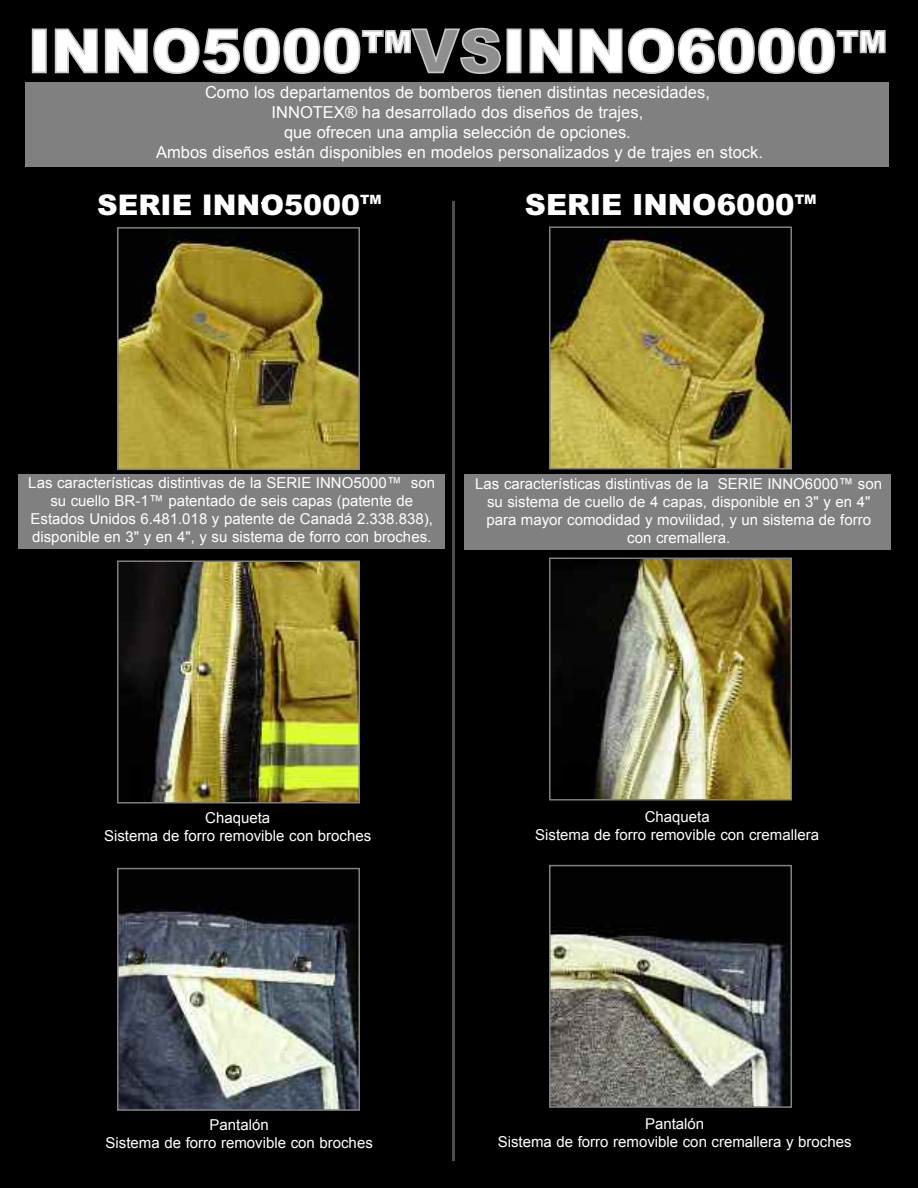
<style>
.page{position:relative;width:918px;height:1188px;background:#000}
.page>*{position:absolute;margin:0;border:0;box-sizing:border-box;transform-origin:0 0}
.t1{font:29.25px "Arial Black+XZHZMP";color:#fff}
.t2{font:28.5px "Arial Black+XMWCOO";color:#fff}
.t3{font:16.5px/19.8px "Arial";color:#fff;text-align:center}
.t4{font:15px/18px "Arial";color:#fff;text-align:center}
</style>
<div class="page">
<div style="left:465px;top:474px;width:426px;height:75px;background:#808080"></div>
<div style="left:19px;top:474px;width:426px;height:75px;background:#808080"></div>
<img style="left:120px;top:233px;width:237px;height:234px">
<div style="left:117px;top:227px;width:243px;height:243px;border:2px solid #808080"></div>
<div style="left:26px;top:82px;width:864px;height:84px;background:#808080"></div>
<hr style="left:452px;top:201px;width:3px;height:960px;background:#4d4d4d">
<img style="left:552px;top:234px;width:237px;height:232px">
<div style="left:549px;top:226px;width:243px;height:243px;border:2px solid #808080"></div>
<img style="left:120px;top:906px;width:237px;height:202px">
<div style="left:117px;top:868px;width:243px;height:243px;border:2px solid #808080"></div>
<img style="left:552px;top:927px;width:237px;height:178px">
<div style="left:549px;top:865px;width:243px;height:243px;border:2px solid #808080"></div>
<img style="left:120px;top:563px;width:237px;height:237px">
<div style="left:117px;top:560px;width:243px;height:243px;border:2px solid #808080"></div>
<img style="left:595px;top:561px;width:194px;height:237px">
<div style="left:549px;top:558px;width:243px;height:243px;border:2px solid #808080"></div>
<div style="left:33px;top:29px;width:13px;height:43px;background:#fff"></div>
<div style="left:32px;top:29px;width:15px;height:44px;border:2px solid #c8c8c8"></div>
<svg style="left:54px;top:28px;width:44px;height:46px"></svg>
<svg style="left:104px;top:28px;width:397px;height:46px"></svg>
<div style="left:507px;top:29px;width:14px;height:43px;background:#fff"></div>
<div style="left:507px;top:29px;width:15px;height:44px;border:2px solid #c8c8c8"></div>
<svg style="left:529px;top:28px;width:44px;height:46px"></svg>
<svg style="left:579px;top:28px;width:307px;height:46px"></svg>
<p class="t3" style="left:156px;top:83px;width:608px">Como los departamentos de bomberos tienen distintas necesidades,<br>INNOTEX® ha desarrollado dos diseños de trajes,<br>que ofrecen una amplia selección de opciones.<br>Ambos diseños están disponibles en modelos personalizados y de trajes en stock.</p>
<h2 class="t2" style="left:97px;top:184px;width:286px">SERIE INNO5000<sup>TM</sup></h2>
<h1 class="t1" style="left:525px;top:183px;width:293px">SERIE INNO6000<sup>TM</sup></h1>
<p class="t4" style="left:28px;top:474px;width:408px">Las características distintivas de la SERIE INNO5000™ son su cuello BR-1™ patentado de seis capas (patente de Estados Unidos 6.481.018 y patente de Canadá 2.338.838), disponible en 3" y en 4", y su sistema de forro con broches.</p>
<p class="t4" style="left:475px;top:475px;width:408px">Las características distintivas de la SERIE INNO6000™ son su sistema de cuello de 4 capas, disponible en 3" y en 4" para mayor comodidad y movilidad, y un sistema de forro con cremallera.</p>
<p class="t4" style="left:104px;top:808px;width:269px">Chaqueta<br>Sistema de forro removible con broches</p>
<p class="t4" style="left:535px;top:808px;width:285px">Chaqueta<br>Sistema de forro removible con cremallera</p>
<p class="t4" style="left:106px;top:1116px;width:269px">Pantalón<br>Sistema de forro removible con broches</p>
<p class="t4" style="left:498px;top:1115px;width:355px">Pantalón<br>Sistema de forro removible con cremallera y broches</p>
</div>
